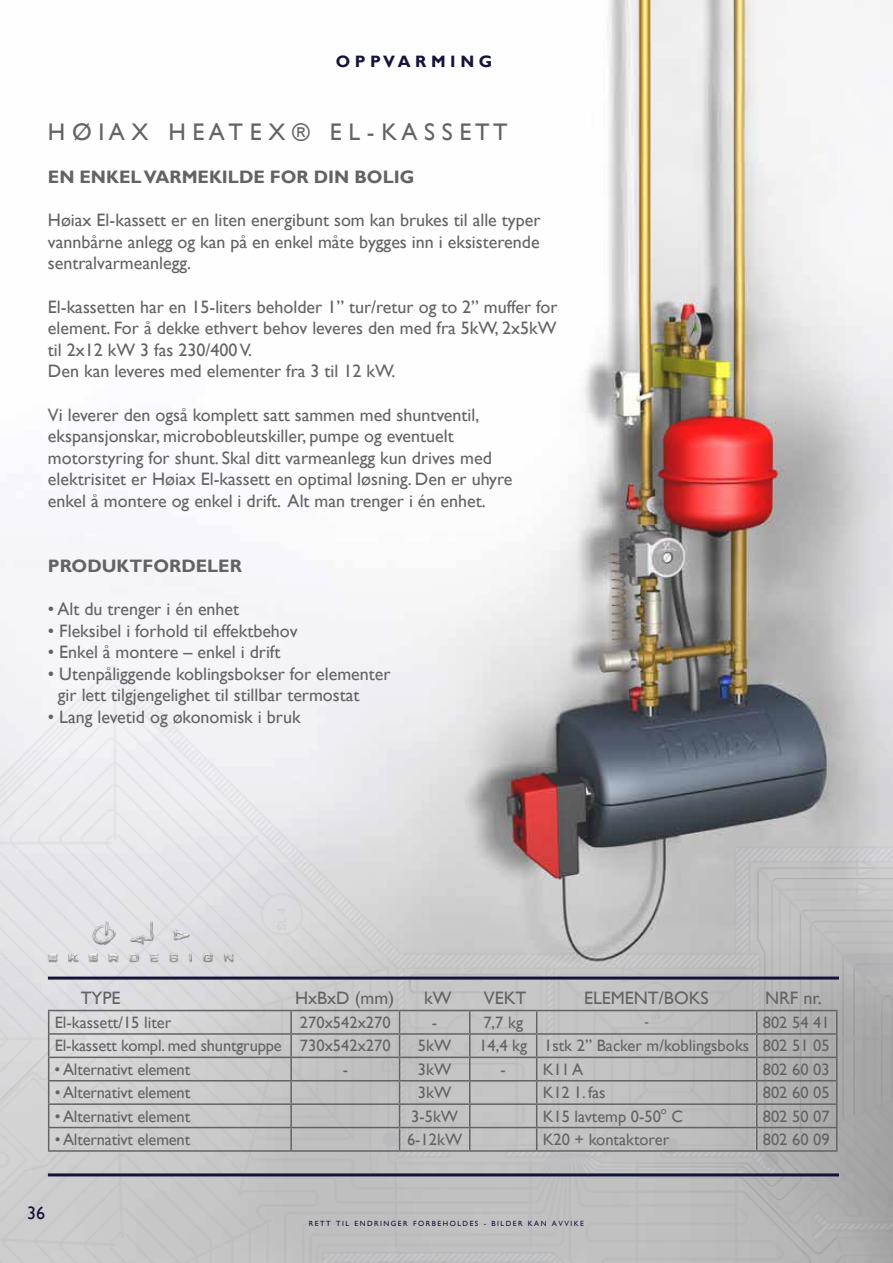
<style>
.page{position:relative;width:893px;height:1263px;background:#fff}
.page>*{position:absolute;margin:0;border:0;box-sizing:border-box;transform-origin:0 0}
.t1{font:24px "Gill Sans";color:#646363}
.t2{font:18px/21.6px "Gill Sans";color:#646363}
.t3{font:700 18px "Gill Sans";color:#646363}
.t4{font:18px "Gill Sans";color:#14133b}
.t5{font:16.5px "Gill Sans";color:#646363}
.t6{font:700 16.5px "Gill Sans";color:#14133b}
.t7{font:13.5px "Gill Sans";color:#646363}
.t8{font:10.5px "Gill Sans";color:#646363}
.t9{font:7.5px "Gill Sans";letter-spacing:.2em;color:#14133b}
</style>
<div class="page">
<img style="left:0;top:0;width:893px;height:666px">
<img style="left:0;top:666px;width:893px;height:597px">
<img style="left:26px;top:908px;width:234px;height:59px">
<hr style="left:48px;top:1010px;width:243px;height:1px;background:#646363">
<hr style="left:291px;top:1010px;width:109px;height:1px;background:#646363">
<hr style="left:290px;top:1011px;width:2px;height:22px;background:#646363">
<hr style="left:400px;top:1010px;width:70px;height:1px;background:#646363">
<hr style="left:470px;top:1010px;width:67px;height:1px;background:#646363">
<hr style="left:537px;top:1010px;width:220px;height:1px;background:#646363">
<hr style="left:757px;top:1010px;width:80px;height:1px;background:#646363">
<hr style="left:48px;top:1033px;width:243px;height:2px;background:#646363">
<hr style="left:291px;top:1033px;width:109px;height:2px;background:#646363">
<hr style="left:290px;top:1035px;width:2px;height:21px;background:#646363">
<hr style="left:400px;top:1033px;width:70px;height:2px;background:#646363">
<hr style="left:470px;top:1033px;width:67px;height:2px;background:#646363">
<hr style="left:537px;top:1033px;width:220px;height:2px;background:#646363">
<hr style="left:757px;top:1033px;width:80px;height:2px;background:#646363">
<hr style="left:48px;top:1056px;width:243px;height:2px;background:#646363">
<hr style="left:291px;top:1056px;width:109px;height:2px;background:#646363">
<hr style="left:290px;top:1058px;width:2px;height:22px;background:#646363">
<hr style="left:400px;top:1056px;width:70px;height:2px;background:#646363">
<hr style="left:470px;top:1056px;width:67px;height:2px;background:#646363">
<hr style="left:537px;top:1056px;width:220px;height:2px;background:#646363">
<hr style="left:757px;top:1056px;width:80px;height:2px;background:#646363">
<hr style="left:48px;top:1080px;width:243px;height:1px;background:#646363">
<hr style="left:291px;top:1080px;width:109px;height:1px;background:#646363">
<hr style="left:290px;top:1081px;width:2px;height:22px;background:#646363">
<hr style="left:400px;top:1080px;width:70px;height:1px;background:#646363">
<hr style="left:470px;top:1080px;width:67px;height:1px;background:#646363">
<hr style="left:537px;top:1080px;width:220px;height:1px;background:#646363">
<hr style="left:757px;top:1080px;width:80px;height:1px;background:#646363">
<hr style="left:48px;top:1103px;width:243px;height:2px;background:#646363">
<hr style="left:291px;top:1103px;width:109px;height:2px;background:#646363">
<hr style="left:290px;top:1105px;width:2px;height:22px;background:#646363">
<hr style="left:400px;top:1103px;width:70px;height:2px;background:#646363">
<hr style="left:470px;top:1103px;width:67px;height:2px;background:#646363">
<hr style="left:537px;top:1103px;width:220px;height:2px;background:#646363">
<hr style="left:757px;top:1103px;width:80px;height:2px;background:#646363">
<hr style="left:48px;top:1127px;width:243px;height:1px;background:#646363">
<svg style="left:48px;top:1011px;width:1px;height:139px"></svg>
<hr style="left:291px;top:1127px;width:109px;height:1px;background:#646363">
<hr style="left:290px;top:1128px;width:2px;height:22px;background:#646363">
<hr style="left:400px;top:1127px;width:70px;height:1px;background:#646363">
<svg style="left:399px;top:1011px;width:1px;height:139px"></svg>
<hr style="left:470px;top:1127px;width:67px;height:1px;background:#646363">
<svg style="left:469px;top:1011px;width:1px;height:139px"></svg>
<hr style="left:537px;top:1127px;width:220px;height:1px;background:#646363">
<svg style="left:536px;top:1011px;width:1px;height:139px"></svg>
<hr style="left:757px;top:1127px;width:80px;height:1px;background:#646363">
<svg style="left:756px;top:1011px;width:1px;height:139px"></svg>
<svg style="left:836px;top:1011px;width:1px;height:139px"></svg>
<hr style="left:48px;top:1150px;width:243px;height:2px;background:#646363">
<hr style="left:291px;top:1150px;width:109px;height:2px;background:#646363">
<hr style="left:400px;top:1150px;width:70px;height:2px;background:#646363">
<hr style="left:470px;top:1150px;width:67px;height:2px;background:#646363">
<hr style="left:537px;top:1150px;width:220px;height:2px;background:#646363">
<hr style="left:757px;top:1150px;width:80px;height:2px;background:#646363">
<hr style="left:48px;top:1173px;width:791px;height:3px;background:#14133b">
<hr style="left:48px;top:976px;width:791px;height:3px;background:#14133b">
<p class="t6" style="left:336px;top:52px;width:158px">O P P V A R M I N G</p>
<h1 class="t1" style="left:48px;top:118px;width:461px">H Ø I A X H E A T E X ® E L - K A S S E T T</h1>
<p class="t3" style="left:48px;top:166px;width:368px">EN ENKEL VARMEKILDE FOR DIN BOLIG</p>
<p class="t2" style="left:48px;top:210px;width:494px;text-align:justify">Høiax El-kassett er en liten energibunt som kan brukes til alle typer vannbårne anlegg og kan på en enkel måte bygges inn i eksisterende sentralvarmeanlegg.</p>
<p class="t2" style="left:48px;top:296px;width:511px">El-kassetten har en 15-liters beholder 1” tur/retur og to 2” muffer for element. For å dekke ethvert behov leveres den med fra 5kW, 2x5kW til 2x12 kW 3 fas 230/400 V.<br>Den kan leveres med elementer fra 3 til 12 kW.</p>
<p class="t2" style="left:48px;top:404px;width:466px">Vi leverer den også komplett satt sammen med shuntventil, ekspansjonskar, microbobleutskiller, pumpe og eventuelt motorstyring for shunt. Skal ditt varmeanlegg kun drives med elektrisitet er Høiax El-kassett en optimal løsning. Den er uhyre enkel å montere og enkel i drift. Alt man trenger i én enhet.</p>
<p class="t3" style="left:48px;top:555px;width:195px">PRODUKTFORDELER</p>
<p class="t2" style="left:48px;top:598px;width:193px">• Alt du trenger i én enhet</p>
<p class="t2" style="left:48px;top:620px;width:251px">• Fleksibel i forhold til effektbehov</p>
<p class="t2" style="left:48px;top:642px;width:234px">• Enkel å montere – enkel i drift</p>
<p class="t2" style="left:58px;top:663px;width:334px;text-indent:-10px">• Utenpåliggende koblingsbokser for elementer gir lett tilgjengelighet til stillbar termostat</p>
<p class="t2" style="left:48px;top:706px;width:254px">• Lang levetid og økonomisk i bruk</p>
<p class="t2" style="left:81px;top:987px;width:41px">TYPE</p>
<p class="t2" style="left:295px;top:987px;width:101px">HxBxD (mm)</p>
<p class="t2" style="left:424px;top:987px;width:29px">kW</p>
<p class="t2" style="left:484px;top:987px;width:44px">VEKT</p>
<p class="t2" style="left:584px;top:987px;width:126px">ELEMENT/BOKS</p>
<p class="t2" style="left:765px;top:987px;width:58px">NRF nr.</p>
<p class="t5" style="left:55px;top:1013px;width:118px">El-kassett/15 liter</p>
<p class="t5" style="left:300px;top:1013px;width:92px">270x542x270</p>
<p class="t5" style="left:432px;top:1013px;width:7px">-</p>
<p class="t5" style="left:483px;top:1013px;width:41px">7,7 kg</p>
<p class="t7" style="left:645px;top:1013px;width:6px">-</p>
<p class="t5" style="left:763px;top:1013px;width:68px">802 54 41</p>
<p class="t5" style="left:55px;top:1036px;width:338px">El-kassett kompl. med shuntgruppe 730x542x270</p>
<p class="t5" style="left:418px;top:1036px;width:35px">5kW</p>
<p class="t5" style="left:479px;top:1036px;width:352px">14,4 kg 1stk 2” Backer m/koblingsboks 802 51 05</p>
<p class="t5" style="left:55px;top:1059px;width:137px">• Alternativt element</p>
<p class="t5" style="left:343px;top:1059px;width:7px">-</p>
<p class="t5" style="left:418px;top:1059px;width:35px">3kW</p>
<p class="t5" style="left:501px;top:1059px;width:84px">- K11 A</p>
<p class="t5" style="left:763px;top:1059px;width:68px">802 60 03</p>
<p class="t5" style="left:55px;top:1083px;width:137px">• Alternativt element</p>
<p class="t5" style="left:418px;top:1083px;width:35px">3kW</p>
<p class="t5" style="left:543px;top:1083px;width:64px">K12 1. fas</p>
<p class="t5" style="left:763px;top:1083px;width:68px">802 60 05</p>
<p class="t5" style="left:55px;top:1106px;width:137px">• Alternativt element</p>
<p class="t5" style="left:411px;top:1106px;width:48px">3-5kW</p>
<p class="t5" style="left:543px;top:1106px;width:120px">K15 lavtemp 0-50</p>
<p class="t8" style="left:661px;top:1104px;width:7px">o</p>
<p class="t5" style="left:671px;top:1106px;width:13px">C</p>
<p class="t5" style="left:763px;top:1106px;width:68px">802 50 07</p>
<p class="t5" style="left:55px;top:1130px;width:137px">• Alternativt element</p>
<p class="t5" style="left:407px;top:1130px;width:57px">6-12kW</p>
<p class="t5" style="left:543px;top:1130px;width:128px">K20 + kontaktorer</p>
<p class="t5" style="left:763px;top:1130px;width:68px">802 60 09</p>
<p class="t4" style="left:27px;top:1203px;width:19px">36</p>
<p class="t9" style="left:309px;top:1219px;width:277px">RETT TIL ENDRINGER FORBEHOLDES - BILDER KAN AVVIKE</p>
</div>
